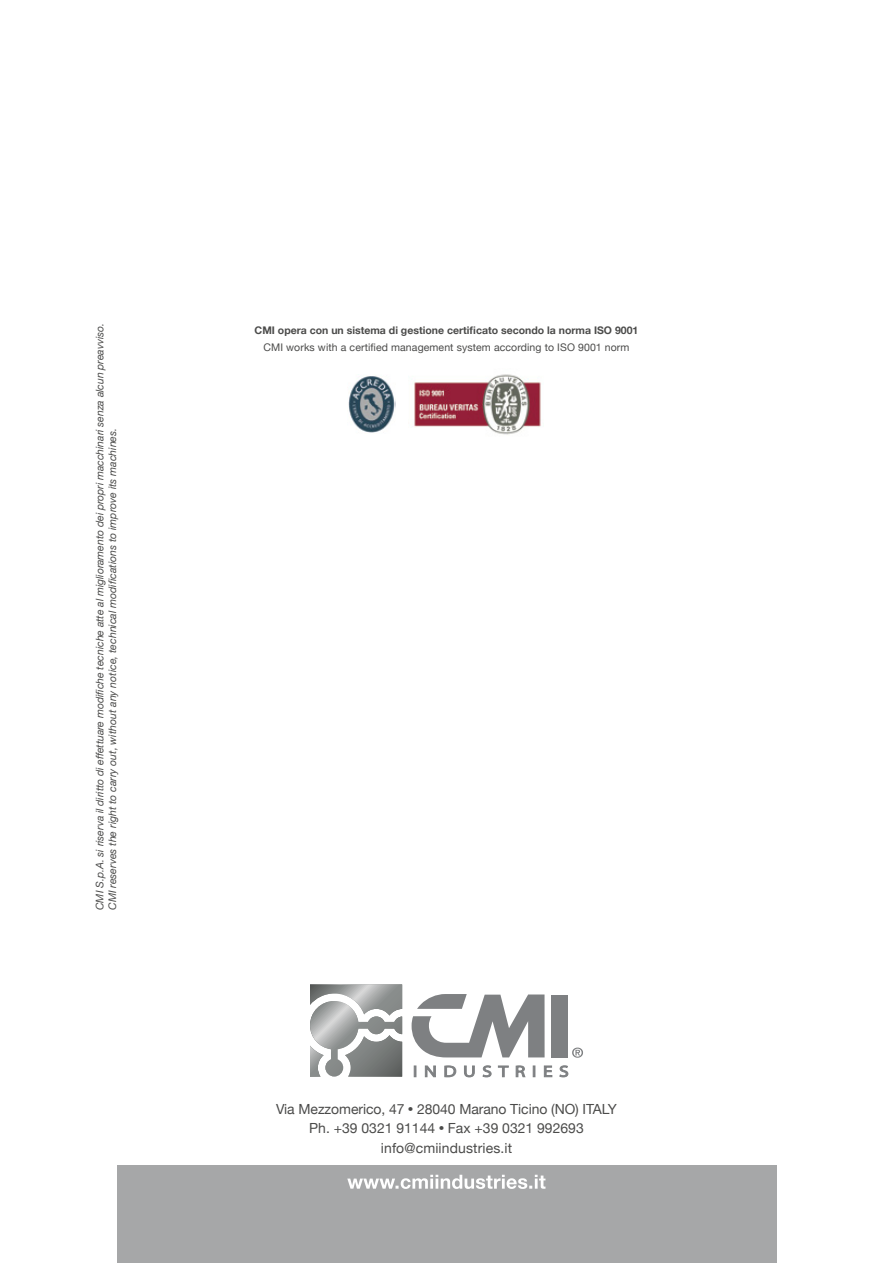
<style>
.page{position:relative;width:893px;height:1263px;background:#fff}
.page>*{position:absolute;margin:0;border:0;box-sizing:border-box;transform-origin:0 0}
.t1{font:13.95px/19.5px "Helvetica Neue";color:#4b4b4a;text-align:center}
.t2{font:italic 10.5px/12.6px "Helvetica Neue";letter-spacing:-.005em;color:#4b4b4a}
.t3{font:700 10.5px "Helvetica Neue";color:#4b4b4a}
.t4{font:10.5px "Helvetica Neue";letter-spacing:.01em;color:#4b4b4a}
.s1{font-family:"Arial Rounded MT Bold"}
</style>
<div class="page">
<img style="left:348px;top:376px;width:47px;height:57px">
<img style="left:414px;top:374px;width:127px;height:61px">
<svg style="left:310px;top:984px;width:273px;height:93px"></svg>
<div style="left:117px;top:1165px;width:659px;height:98px;background:#a6a7a8"></div>
<svg style="left:347px;top:1175px;width:198px;height:14px"></svg>
<p class="t2" style="left:93px;top:910px;width:588px;rotate:-90deg">CMI S.p.A. si riserva il diritto di effettuare modifiche tecniche atte al miglioramento dei propri macchinari senza alcun preavviso.<br>CMI reserves the right to carry out, without any notice, technical modifications to improve its machines.</p>
<p class="t3" style="left:255px;top:324px;width:385px">CMI opera con un sistema di gestione certificato secondo la norma ISO 9001</p>
<p class="t4" style="left:263px;top:341px;width:368px">CMI works with a certified management system according to ISO 9001 norm</p>
<h1 class="t1" style="left:276px;top:1099px;width:342px">Via Mezzomerico, 47 <span class="s1">•</span> 28040 Marano Ticino (NO) ITALY<br>Ph. +39 0321 91144 <span class="s1">•</span> Fax +39 0321 992693 info@cmiindustries.it</h1>
</div>
